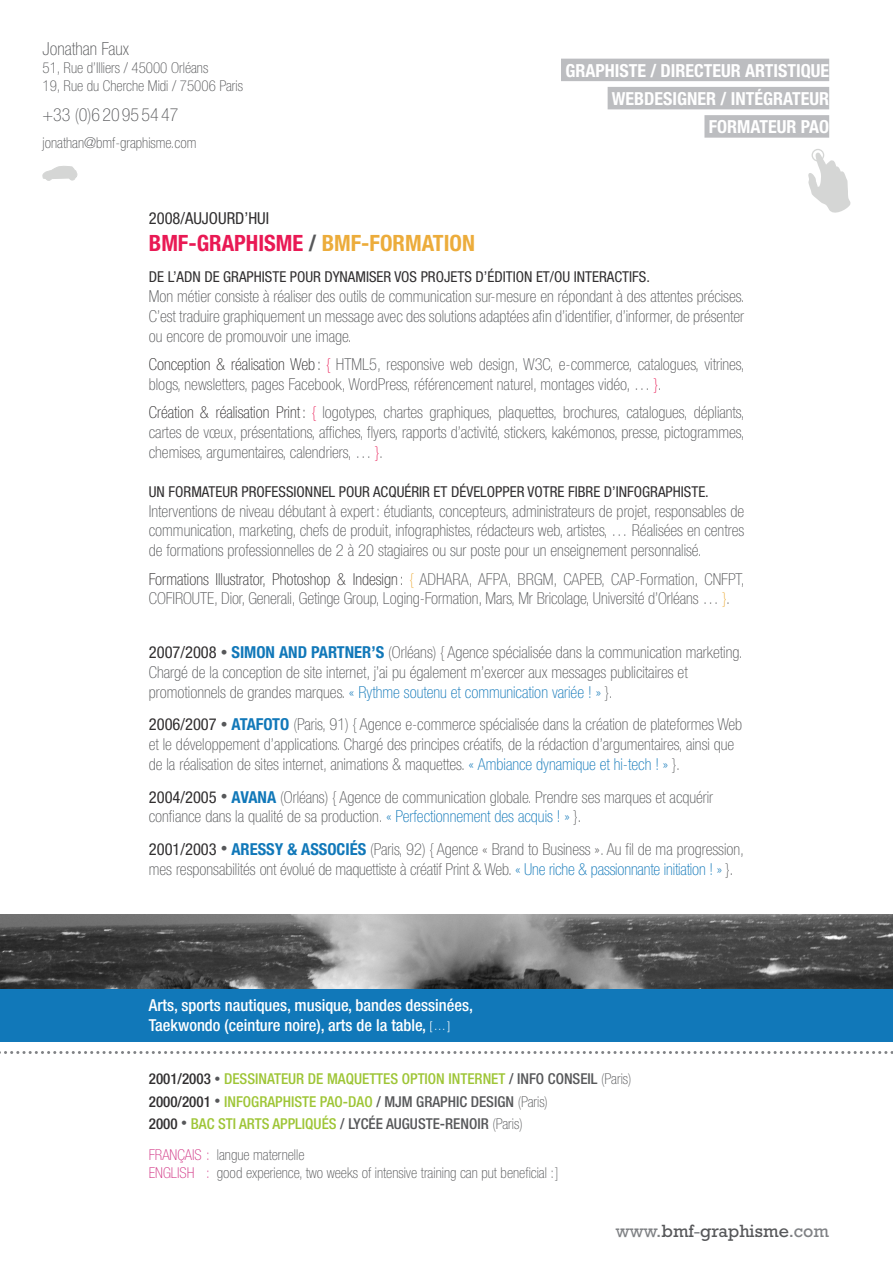
<style>
.page{position:relative;width:893px;height:1263px;background:#fff}
.page>*{position:absolute;margin:0;border:0;box-sizing:border-box;transform-origin:0 0}
.t1{font:700 condensed 22.5px "Helvetica Neue LT Std";color:#e91954}
.t2{font:700 condensed 18px "Helvetica Neue LT Std";color:#fff}
.t3{font:100 condensed 18px "Helvetica Neue LT Std";color:#57585a}
.t4{font:18px "Rockwell Std";color:#57585a}
.t5{font:100 condensed 16.5px/19.8px "Helvetica Neue LT Std";color:#57585a}
.t6{font:500 condensed 16.5px/19.8px "Helvetica Neue LT Std";color:#fff}
.t7{font:condensed 16.5px "Helvetica Neue LT Std";color:#312f30}
.t8{font:100 condensed 15px "Helvetica Neue LT Std";color:#57585a}
.t9{font:condensed 15px "Helvetica Neue LT Std";color:#312f30}
.t10{font:500 condensed 15px "Helvetica Neue LT Std";color:#9ec536}
.t11{font:500 condensed 15px "Helvetica Neue LT Std";color:#57585a}
.s1{color:#57585a}
.s2{color:#ecac3b}
.s3{color:#312f30}
.s4{color:#e91954}
.s5{font-weight:400;color:#312f30}
.s6{font-weight:400;font-size:13.5px}
.s7{font-weight:700;color:#1178b9}
.s8{color:#1178b9}
.s9{font-weight:300;font-size:12px}
.s10{font-weight:400;font-size:12px;color:#57585a}
.s11{font-weight:100;color:#57585a}
.s12{font-weight:400;font-size:12px}
.s13{color:#9ec536}
.s14{font-weight:100}
.s15{color:#d13283}
.s16{color:#808285}
</style>
<div class="page">
<div style="left:0;top:989px;width:893px;height:53px;background:#1178b9"></div>
<svg style="left:808px;top:149px;width:43px;height:64px"></svg>
<svg style="left:0;top:1051px;width:893px;height:3px"></svg>
<img style="left:0;top:914px;width:893px;height:75px">
<svg style="left:42px;top:166px;width:36px;height:15px"></svg>
<div style="left:561px;top:59px;width:268px;height:22px;background:#bcbdc0"></div>
<div style="left:608px;top:87px;width:221px;height:22px;background:#bcbdc0"></div>
<div style="left:704px;top:115px;width:125px;height:23px;background:#bcbdc0"></div>
<p class="t3" style="left:43px;top:39px;width:88px">Jonathan Faux</p>
<p class="t8" style="left:43px;top:60px;width:167px">51, Rue d’Illiers / 45000 Orléans</p>
<p class="t8" style="left:43px;top:78px;width:202px">19, Rue du Cherche Midi / 75006 Paris</p>
<p class="t3" style="left:43px;top:105px;width:137px">+33 (0)6 20 95 54 47</p>
<p class="t8" style="left:43px;top:134px;width:155px">jonathan@bmf-graphisme.com</p>
<p class="t2" style="left:565px;top:59px;width:265px">GRAPHISTE / DIRECTEUR ARTISTIQUE</p>
<p class="t2" style="left:612px;top:88px;width:219px">WEBDESIGNER / INTÉGRATEUR</p>
<p class="t2" style="left:709px;top:116px;width:122px">FORMATEUR PAO</p>
<p class="t7" style="left:149px;top:209px;width:122px">2008/AUJOURD’HUI</p>
<p class="t1" style="left:149px;top:230px;width:328px">BMF-GRAPHISME <span class="s1">/</span> <span class="s2">BMF-FORMATION</span></p>
<p class="t9" style="left:149px;top:268px;width:503px">DE L’ADN DE GRAPHISTE POUR DYNAMISER VOS PROJETS D’ÉDITION ET/OU INTERACTIFS.</p>
<p class="t5" style="left:149px;top:286px;width:597px;text-align:justify">Mon métier consiste à réaliser des outils de communication sur-mesure en répondant à des attentes précises.<br>C’est traduire graphiquement un message avec des solutions adaptées afin d’identifier, d’informer, de présenter ou encore de promouvoir une image.</p>
<p class="t5" style="left:149px;top:354px;width:597px"><span class="s3">Conception &amp; réalisation Web :</span> <span class="s4">{</span> HTML5, responsive web design, W3C, e-commerce, catalogues, vitrines, blogs, newsletters, pages Facebook, WordPress, référencement naturel, montages vidéo, … <span class="s4">}</span>.</p>
<p class="t5" style="left:149px;top:402px;width:597px;text-align:justify"><span class="s3">Création &amp; réalisation Print :</span> <span class="s4">{</span> logotypes, chartes graphiques, plaquettes, brochures, catalogues, dépliants, cartes de vœux, présentations, affiches, flyers, rapports d’activité, stickers, kakémonos, presse, pictogrammes, chemises, argumentaires, calendriers, … <span class="s4">}</span>.</p>
<p class="t9" style="left:149px;top:483px;width:562px">UN FORMATEUR PROFESSIONNEL POUR ACQUÉRIR ET DÉVELOPPER VOTRE FIBRE D’INFOGRAPHISTE.</p>
<p class="t5" style="left:149px;top:501px;width:597px;text-align:justify">Interventions de niveau débutant à expert : étudiants, concepteurs, administrateurs de projet, responsables de communication, marketing, chefs de produit, infographistes, rédacteurs web, artistes, … Réalisées en centres de formations professionnelles de 2 à 20 stagiaires ou sur poste pour un enseignement personnalisé.</p>
<p class="t5" style="left:149px;top:569px;width:597px"><span class="s3">Formations Illustrator, Photoshop &amp; Indesign :</span> <span class="s2">{</span> ADHARA, AFPA, BRGM, CAPEB, CAP-Formation, CNFPT,<br>COFIROUTE, Dior, Generali, Getinge Group, Loging-Formation, Mars, Mr Bricolage, Université d’Orléans … <span class="s2">}</span>.</p>
<p class="t5" style="left:149px;top:642px;width:595px"><span class="s5">2007/2008</span> <span class="s6">•</span> <span class="s7">SIMON AND PARTNER’S</span> (Orléans) { Agence spécialisée dans la communication marketing.<br>Chargé de la conception de site internet, j’ai pu également m’exercer aux messages publicitaires et promotionnels de grandes marques. <span class="s8">« Rythme soutenu et communication variée ! »</span> }.</p>
<p class="t5" style="left:149px;top:714px;width:595px"><span class="s5">2006/2007</span> <span class="s6">•</span> <span class="s7">ATAFOTO</span> (Paris, 91) { Agence e-commerce spécialisée dans la création de plateformes Web et le développement d’applications. Chargé des principes créatifs, de la rédaction d’argumentaires, ainsi que de la réalisation de sites internet, animations &amp; maquettes. <span class="s8">« Ambiance dynamique et hi-tech ! »</span> }.</p>
<p class="t5" style="left:149px;top:787px;width:566px"><span class="s5">2004/2005</span> <span class="s6">•</span> <span class="s7">AVANA</span> (Orléans) { Agence de communication globale. Prendre ses marques et acquérir confiance dans la qualité de sa production. <span class="s8">« Perfectionnement des acquis ! »</span> }.</p>
<p class="t5" style="left:149px;top:839px;width:597px"><span class="s5">2001/2003</span> <span class="s6">•</span> <span class="s7">ARESSY &amp; ASSOCIÉS</span> (Paris, 92) { Agence « Brand to Business ». Au fil de ma progression, mes responsabilités ont évolué de maquettiste à créatif Print &amp; Web. <span class="s8">« Une riche &amp; passionnante initiation ! »</span> }.</p>
<p class="t6" style="left:149px;top:995px;width:326px">Arts, sports nautiques, musique, bandes dessinées,<br>Taekwondo (ceinture noire), arts de la table, <span class="s9">[…]</span></p>
<p class="t10" style="left:149px;top:1070px;width:484px"><span class="s3">2001/2003</span> <span class="s10">•</span> DESSINATEUR DE MAQUETTES OPTION INTERNET <span class="s1">/ INFO CONSEIL</span> <span class="s11">(Paris)</span></p>
<p class="t10" style="left:149px;top:1092px;width:401px"><span class="s3">2000/2001</span> <span class="s10">•</span> INFOGRAPHISTE PAO-DAO <span class="s1">/ MJM GRAPHIC DESIGN</span> <span class="s11">(Paris)</span></p>
<p class="t11" style="left:149px;top:1115px;width:375px"><span class="s3">2000</span> <span class="s12">•</span> <span class="s13">BAC STI ARTS APPLIQUÉS</span> / LYCÉE AUGUSTE-RENOIR <span class="s14">(Paris)</span></p>
<p class="t8" style="left:149px;top:1146px;width:157px"><span class="s15">FRANÇAIS :</span> langue maternelle</p>
<p class="t8" style="left:149px;top:1164px;width:411px"><span class="s15">ENGLISH :</span> good experience, two weeks of intensive training can put beneficial :]</p>
<p class="t4" style="left:616px;top:1221px;width:215px"><span class="s16">www.</span>bmf<span class="s16">-</span>graphisme<span class="s16">.com</span></p>
</div>
